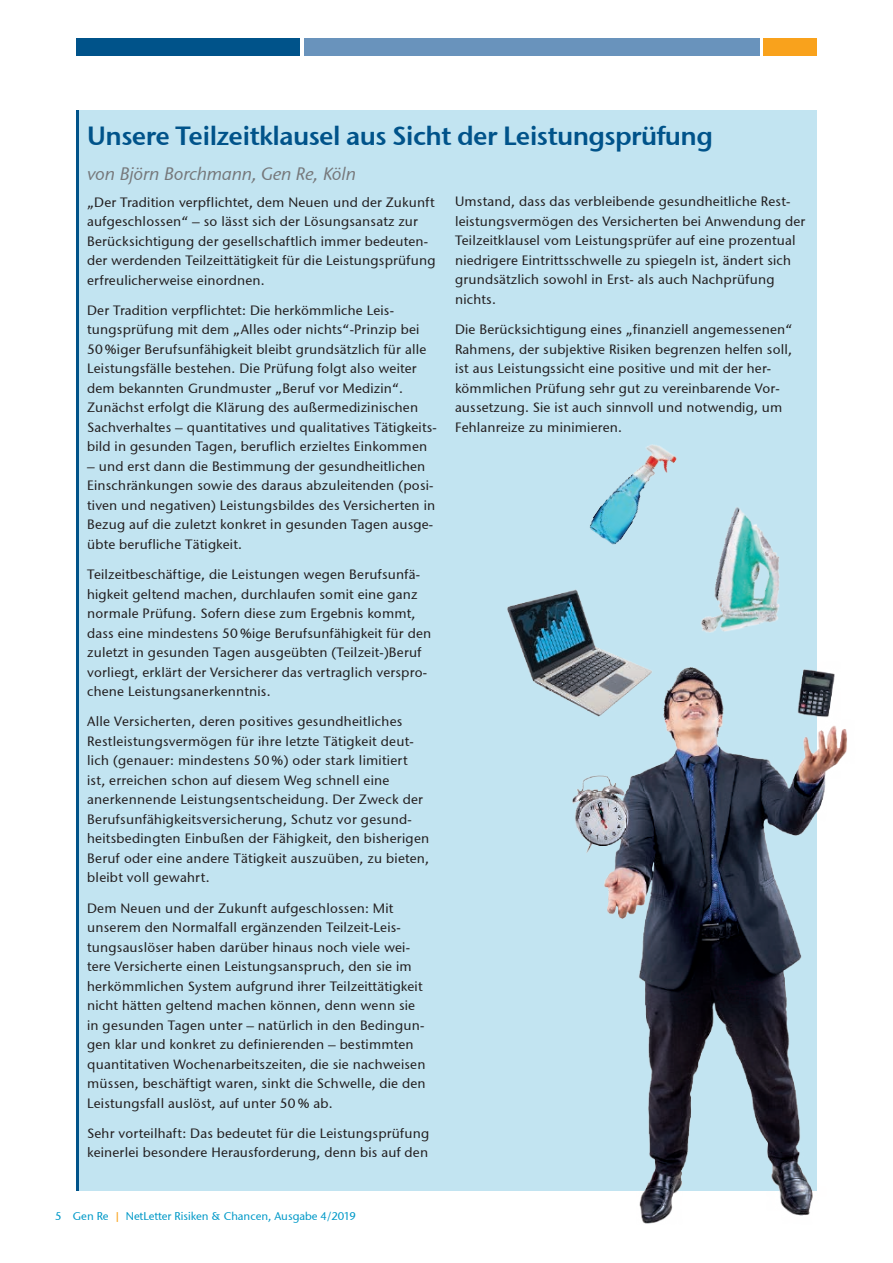
<style>
.page{position:relative;width:893px;height:1263px;background:#fff}
.page>*{position:absolute;margin:0;border:0;box-sizing:border-box;transform-origin:0 0}
.t1{font:600 26.25px "Stone Sans GC Re";letter-spacing:-.025em;color:#00538a}
.t2{font:italic 18px "Stone Sans GC Re";letter-spacing:-.01em;color:#76787b}
.t3{font:13.5px/19.5px "Stone Sans GC Re";letter-spacing:.015em;color:#231f20}
.t4{font:11.25px "Stone Sans GC Re";color:#0099c8}
.s1{color:#f9a21c}
</style>
<div class="page">
<div style="left:77px;top:38px;width:223px;height:17px;background:#00538a"></div>
<div style="left:304px;top:38px;width:455px;height:17px;background:#6993bc"></div>
<div style="left:763px;top:38px;width:53px;height:17px;background:#f9a21c"></div>
<div style="left:78px;top:111px;width:738px;height:1080px;background:#c2e4f1"></div>
<hr style="left:77px;top:111px;width:2px;height:1080px;background:#00538a">
<img style="left:507px;top:589px;width:340px;height:635px">
<img style="left:648px;top:467px;width:183px;height:193px">
<img style="left:589px;top:444px;width:117px;height:132px">
<h1 class="t1" style="left:87px;top:120px;width:627px">Unsere Teilzeitklausel aus Sicht der Leistungsprüfung</h1>
<h2 class="t2" style="left:87px;top:163px;width:270px">von Björn Borchmann, Gen Re, Köln</h2>
<p class="t3" style="left:87px;top:192px;width:350px">„Der Tradition verpflichtet, dem Neuen und der Zukunft aufgeschlossen“ – so lässt sich der Lösungsansatz zur Berücksichtigung der gesellschaftlich immer bedeuten&shy;der werdenden Teilzeittätigkeit für die Leistungsprüfung erfreulicherweise einordnen.</p>
<p class="t3" style="left:87px;top:300px;width:351px">Der Tradition verpflichtet: Die herkömmliche Leis&shy;tungsprüfung mit dem „Alles oder nichts“-Prinzip bei 50 %iger Berufsunfähigkeit bleibt grundsätzlich für alle Leistungsfälle bestehen. Die Prüfung folgt also weiter dem bekannten Grundmuster „Beruf vor Medizin“.<br>Zunächst erfolgt die Klärung des außermedizinischen Sachverhaltes – quantitatives und qualitatives Tätigkeits&shy;bild in gesunden Tagen, beruflich erzieltes Einkommen</p>
<p class="t3" style="left:87px;top:456px;width:350px">– und erst dann die Bestimmung der gesundheitlichen Einschränkungen sowie des daraus abzuleitenden (posi&shy;tiven und negativen) Leistungsbildes des Versicherten in Bezug auf die zuletzt konkret in gesunden Tagen ausge&shy;übte berufliche Tätigkeit.</p>
<p class="t3" style="left:87px;top:565px;width:346px">Teilzeitbeschäftige, die Leistungen wegen Berufsunfä&shy;higkeit geltend machen, durchlaufen somit eine ganz normale Prüfung. Sofern diese zum Ergebnis kommt, dass eine mindestens 50 %ige Berufsunfähigkeit für den zuletzt in gesunden Tagen ausgeübten (Teilzeit-)Beruf vorliegt, erklärt der Versicherer das vertraglich verspro&shy;chene Leistungsanerkenntnis.</p>
<p class="t3" style="left:87px;top:712px;width:344px">Alle Versicherten, deren positives gesundheitliches Restleistungsvermögen für ihre letzte Tätigkeit deut&shy;lich (genauer: mindestens 50 %) oder stark limitiert<br>ist, erreichen schon auf diesem Weg schnell eine anerkennende Leistungsentscheidung. Der Zweck der Berufsunfähigkeitsversicherung, Schutz vor gesund&shy;heitsbedingten Einbußen der Fähigkeit, den bisherigen Beruf oder eine andere Tätigkeit auszuüben, zu bieten, bleibt voll gewahrt.</p>
<p class="t3" style="left:87px;top:898px;width:340px">Dem Neuen und der Zukunft aufgeschlossen: Mit unserem den Normalfall ergänzenden Teilzeit-Leis&shy;tungsauslöser haben darüber hinaus noch viele wei&shy;tere Versicherte einen Leistungsanspruch, den sie im herkömmlichen System aufgrund ihrer Teilzeittätigkeit nicht hätten geltend machen können, denn wenn sie in gesunden Tagen unter – natürlich in den Bedingun&shy;gen klar und konkret zu definierenden – bestimmten quantitativen Wochenarbeitszeiten, die sie nachweisen müssen, beschäftigt waren, sinkt die Schwelle, die den Leistungsfall auslöst, auf unter 50 % ab.</p>
<p class="t3" style="left:87px;top:1123px;width:344px">Sehr vorteilhaft: Das bedeutet für die Leistungsprüfung keinerlei besondere Herausforderung, denn bis auf den</p>
<p class="t3" style="left:455px;top:192px;width:352px">Umstand, dass das verbleibende gesundheitliche Rest&shy;leistungsvermögen des Versicherten bei Anwendung der Teilzeitklausel vom Leistungsprüfer auf eine prozentual niedrigere Eintrittsschwelle zu spiegeln ist, ändert sich grundsätzlich sowohl in Erst- als auch Nachprüfung nichts.</p>
<p class="t3" style="left:455px;top:320px;width:339px">Die Berücksichtigung eines „finanziell angemessenen“ Rahmens, der subjektive Risiken begrenzen helfen soll, ist aus Leistungssicht eine positive und mit der her&shy;kömmlichen Prüfung sehr gut zu vereinbarende Vor&shy;aussetzung. Sie ist auch sinnvoll und notwendig, um Fehlanreize zu minimieren.</p>
<p class="t4" style="left:55px;top:1209px;width:302px">5 Gen Re <span class="s1">|</span> NetLetter Risiken &amp; Chancen, Ausgabe 4/2019</p>
</div>
